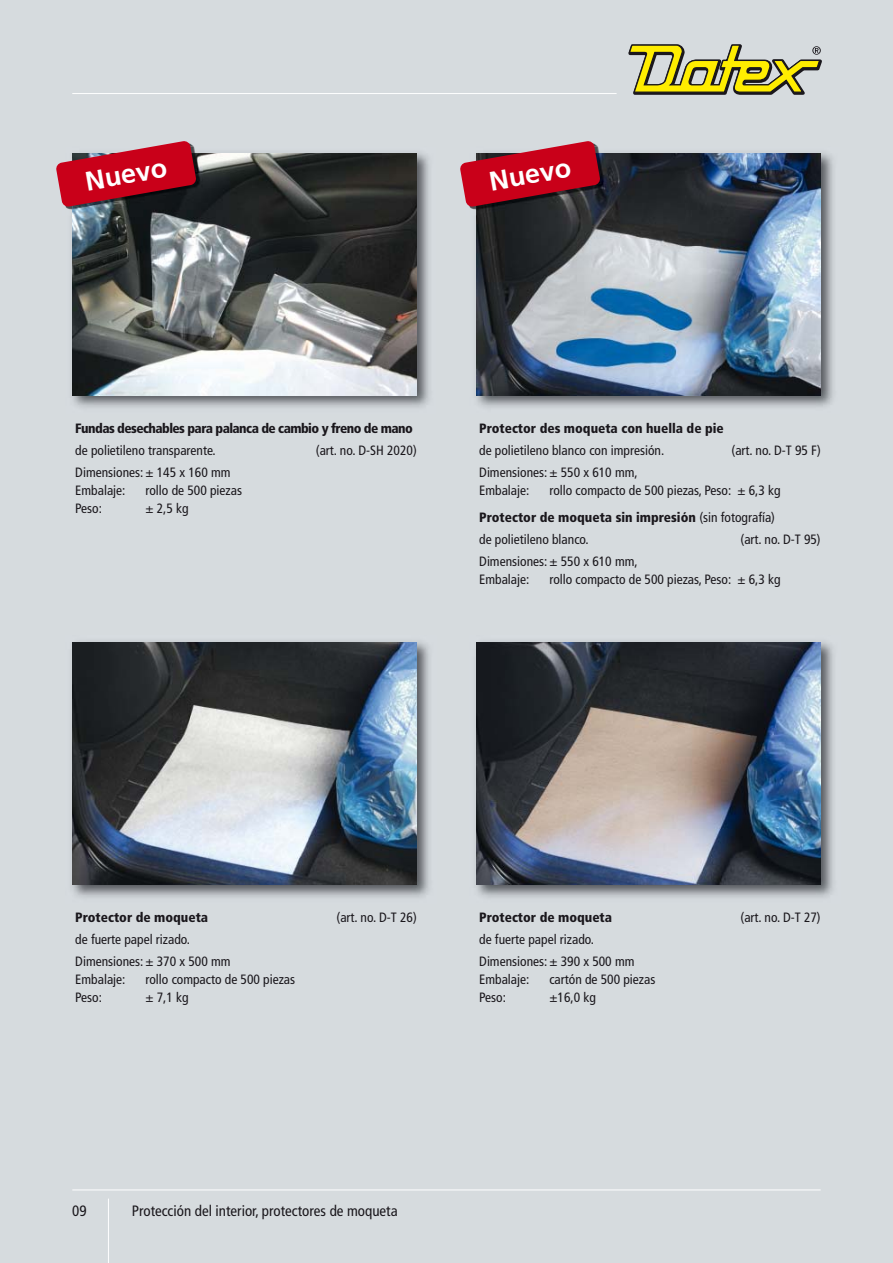
<style>
.page{position:relative;width:893px;height:1263px;background:#d6dbde}
.page>*{position:absolute;margin:0;border:0;box-sizing:border-box;transform-origin:0 0}
.t1{font:700 27px "Frutiger";color:#fff}
.t2{font:condensed 15px "Frutiger";color:#1a171c}
.t3{font:condensed 13.5px/18px "Frutiger";color:#1a171c}
.t4{font:900 condensed 13.5px "Frutiger";color:#1a171c}
.t5{font:900 condensed 13.5px "Frutiger";letter-spacing:-.04em;color:#1a171c}
.s1{font-weight:900}
</style>
<div class="page">
<img style="left:476px;top:153px;width:357px;height:255px">
<img style="left:476px;top:153px;width:345px;height:242px">
<img style="left:72px;top:153px;width:357px;height:255px">
<img style="left:72px;top:153px;width:345px;height:242px">
<img style="left:66px;top:207px;width:6px;height:3px">
<img style="left:72px;top:153px;width:135px;height:62px">
<svg style="left:56px;top:141px;width:140px;height:66px"></svg>
<img style="left:470px;top:207px;width:6px;height:3px">
<img style="left:476px;top:153px;width:135px;height:62px">
<svg style="left:460px;top:141px;width:140px;height:66px"></svg>
<hr style="left:72px;top:1190px;width:749px;height:1px;background:#fff">
<hr style="left:108px;top:1198px;width:1px;height:65px;background:#fff">
<hr style="left:72px;top:93px;width:545px;height:1px;background:#fff">
<svg style="left:628px;top:44px;width:194px;height:51px"></svg>
<img style="left:476px;top:642px;width:357px;height:256px">
<img style="left:476px;top:642px;width:345px;height:242px">
<img style="left:72px;top:642px;width:357px;height:256px">
<img style="left:72px;top:642px;width:345px;height:242px">
<h1 class="t1" style="left:84px;top:171px;width:84px;rotate:-10deg">Nuevo</h1>
<h1 class="t1" style="left:488px;top:171px;width:84px;rotate:-10deg">Nuevo</h1>
<p class="t5" style="left:75px;top:422px;width:339px">Fundas desechables para palanca de cambio y freno de mano</p>
<p class="t3" style="left:75px;top:442px;width:142px">de polietileno transparente.</p>
<p class="t3" style="left:316px;top:442px;width:102px">(art. no. D-SH 2020)</p>
<p class="t3" style="left:75px;top:464px;width:157px">Dimensiones: ± 145 x 160 mm<br>Embalaje:</p>
<p class="t3" style="left:145px;top:482px;width:98px">rollo de 500 piezas</p>
<p class="t3" style="left:75px;top:500px;width:28px">Peso:</p>
<p class="t3" style="left:145px;top:500px;width:45px">± 2,5 kg</p>
<p class="t4" style="left:479px;top:422px;width:246px">Protector des moqueta con huella de pie</p>
<p class="t3" style="left:479px;top:442px;width:187px">de polietileno blanco con impresión.</p>
<p class="t3" style="left:732px;top:442px;width:91px">(art. no. D-T 95 F)</p>
<p class="t3" style="left:479px;top:464px;width:160px">Dimensiones: ± 550 x 610 mm,<br>Embalaje:</p>
<p class="t3" style="left:479px;top:478px;width:303px;line-height:26.5px;text-indent:70px">rollo compacto de 500 piezas, Peso: ± 6,3 kg<br><span class="s1">Protector de moqueta sin impresión</span> (sin fotografía)</p>
<p class="t3" style="left:479px;top:531px;width:111px">de polietileno blanco.</p>
<p class="t3" style="left:741px;top:531px;width:82px">(art. no. D-T 95)</p>
<p class="t3" style="left:479px;top:553px;width:160px">Dimensiones: ± 550 x 610 mm,<br>Embalaje:</p>
<p class="t3" style="left:549px;top:571px;width:233px">rollo compacto de 500 piezas, Peso: ± 6,3 kg</p>
<p class="t4" style="left:75px;top:911px;width:134px">Protector de moqueta</p>
<p class="t3" style="left:337px;top:909px;width:82px">(art. no. D-T 26)</p>
<p class="t3" style="left:75px;top:929px;width:157px;line-height:22.2px">de fuerte papel rizado.<br>Dimensiones: ± 370 x 500 mm</p>
<p class="t3" style="left:75px;top:971px;width:52px">Embalaje:</p>
<p class="t3" style="left:145px;top:971px;width:151px">rollo compacto de 500 piezas</p>
<p class="t3" style="left:75px;top:989px;width:28px">Peso:</p>
<p class="t3" style="left:145px;top:989px;width:45px">± 7,1 kg</p>
<p class="t4" style="left:479px;top:911px;width:134px">Protector de moqueta</p>
<p class="t3" style="left:741px;top:909px;width:82px">(art. no. D-T 27)</p>
<p class="t3" style="left:479px;top:929px;width:157px;line-height:22.2px">de fuerte papel rizado.<br>Dimensiones: ± 390 x 500 mm</p>
<p class="t3" style="left:479px;top:971px;width:52px">Embalaje:</p>
<p class="t3" style="left:549px;top:971px;width:108px">cartón de 500 piezas</p>
<p class="t3" style="left:479px;top:989px;width:28px">Peso:</p>
<p class="t3" style="left:549px;top:989px;width:48px">±16,0 kg</p>
<p class="t2" style="left:72px;top:1204px;width:16px">09</p>
<p class="t2" style="left:132px;top:1204px;width:267px">Protección del interior, protectores de moqueta</p>
</div>
